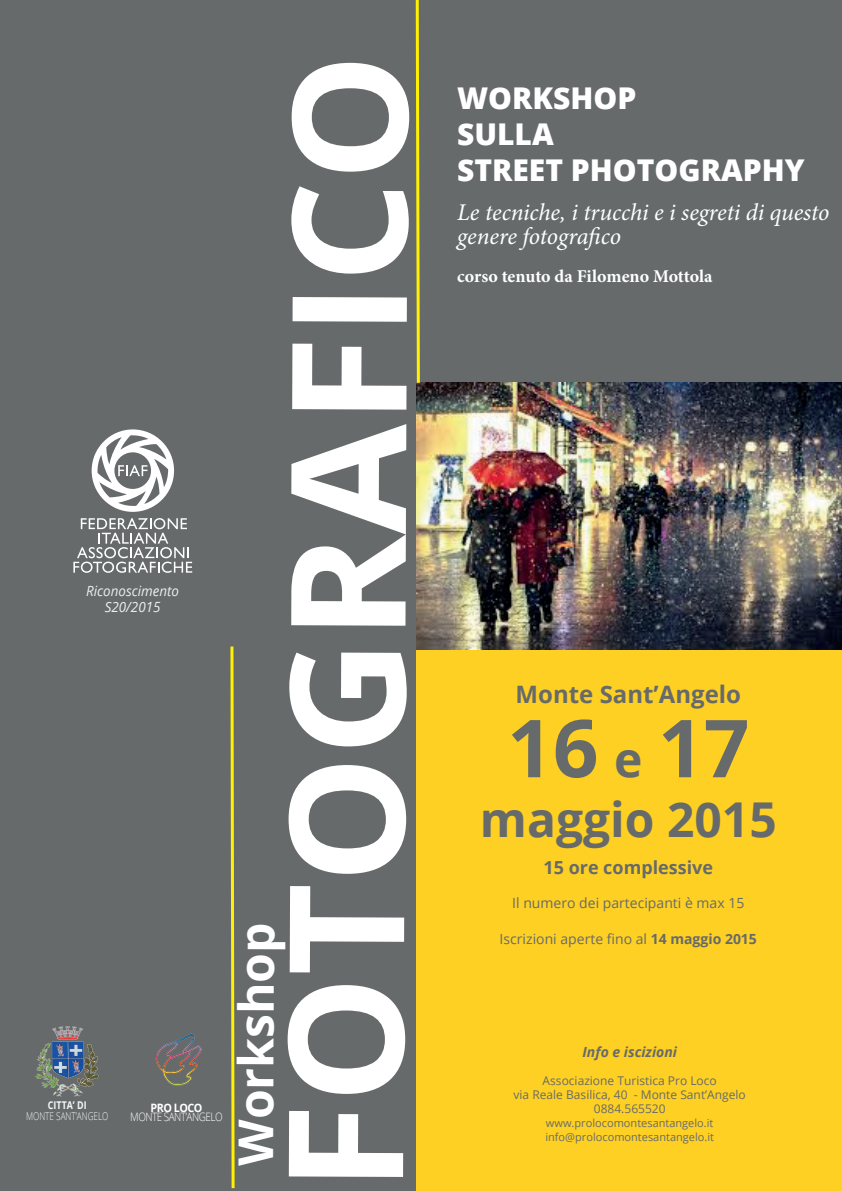
<style>
.page{position:relative;width:842px;height:1191px;background:#fff}
.page>*{position:absolute;margin:0;border:0;box-sizing:border-box;transform-origin:0 0}
.t1{font:700 160px "Open Sans";letter-spacing:-.005em;color:#fff}
.t2{font:700 80px "Open Sans";color:#666a6b}
.t3{font:700 48px "Open Sans";color:#666a6b}
.t4{font:700 48px "Open Sans";letter-spacing:-.005em;color:#fff}
.t5{font:800 30px/36px "Open Sans";color:#fff}
.t6{font:italic 24px/24px "Minion Pro";letter-spacing:-.01em;color:#fff}
.t7{font:700 24px "Open Sans";color:#666a6b}
.t8{font:700 18px "Minion Pro";letter-spacing:-.005em;color:#fff}
.t9{font:700 18px "Open Sans";color:#666a6b}
.t10{font:14px "Open Sans";color:#666a6b}
.t11{font:italic 14px/16.9px "Open Sans";color:#eeeeef;text-align:center;scale:.95 1}
.t12{font:italic 700 14px "Open Sans";color:#666a6b}
.t13{font:12px/14px "Open Sans";color:#666a6b;text-align:center}
.t14{font:300 11.6px "Open Sans";letter-spacing:-.05em;color:#fff;scale:.86 1}
.t15{font:700 11.6px "Open Sans";letter-spacing:-.05em;color:#fff;scale:.93 1}
.t16{font:11px/14px "Open Sans";color:#666a6b}
.t17{font:300 10.7px "Open Sans";color:#f7f7f8;scale:.76 1}
.t18{font:700 10.7px "Open Sans";color:#f7f7f8;scale:.83 1}
.s1{font-size:48px}
.s2{font-weight:700}
</style>
<div class="page">
<div style="left:1px;top:0;width:841px;height:1191px;background:#666a6b"></div>
<div style="left:417px;top:649px;width:425px;height:542px;background:#fed023"></div>
<img style="left:155px;top:1033px;width:47px;height:53px">
<img style="left:417px;top:383px;width:425px;height:266px">
<svg style="left:415px;top:0;width:6px;height:386px"></svg>
<svg style="left:73px;top:518px;width:119px;height:55px"></svg>
<svg style="left:92px;top:429px;width:82px;height:83px"></svg>
<img style="left:36px;top:1026px;width:62px;height:70px">
<svg style="left:230px;top:646px;width:5px;height:543px"></svg>
<p class="t11" style="left:86px;top:581px;width:99px">Riconoscimento<br>S20/2015</p>
<p class="t18" style="left:48px;top:1097px;width:48px">CITTA’ DI</p>
<p class="t17" style="left:26px;top:1108px;width:110px">MONTE SANT’ANGELO</p>
<p class="t15" style="left:151px;top:1099px;width:57px">PRO LOCO</p>
<p class="t14" style="left:130px;top:1108px;width:109px">MONTE SANT’ANGELO</p>
<h1 class="t1" style="left:234px;top:1191px;width:1140px;rotate:-90deg">FOTOGRAFICO</h1>
<h3 class="t4" style="left:222px;top:1165px;width:245px;rotate:-90deg">Workshop</h3>
<h3 class="t5" style="left:457px;top:79px;width:349px">WORKSHOP<br>SULLA<br>STREET PHOTOGRAPHY</h3>
<h3 class="t6" style="left:457px;top:200px;width:374px">Le tecniche, i trucchi e i segreti di questo genere fotografico</h3>
<h3 class="t8" style="left:457px;top:264px;width:257px">corso tenuto da Filomeno Mottola</h3>
<h3 class="t7" style="left:515px;top:677px;width:227px">Monte Sant’Angelo</h3>
<h2 class="t2" style="left:507px;top:691px;width:244px">16 <span class="s1">e</span> 17</h2>
<h3 class="t3" style="left:480px;top:786px;width:298px">maggio 2015</h3>
<h3 class="t9" style="left:543px;top:854px;width:171px">15 ore complessive</h3>
<p class="t10" style="left:512px;top:892px;width:234px">Il numero dei partecipanti è max 15</p>
<p class="t10" style="left:500px;top:928px;width:259px">Iscrizioni aperte fino al <span class="s2">14 maggio 2015</span></p>
<p class="t12" style="left:582px;top:1042px;width:96px">Info e iscizioni</p>
<p class="t13" style="left:514px;top:1073px;width:234px">Associazione Turistica Pro Loco<br>via Reale Basilica, 40 - Monte Sant’Angelo<br>0884.565520</p>
<p class="t16" style="left:545px;top:1115px;width:170px">www.prolocomontesantangelo.it info@prolocomontesantangelo.it</p>
</div>
